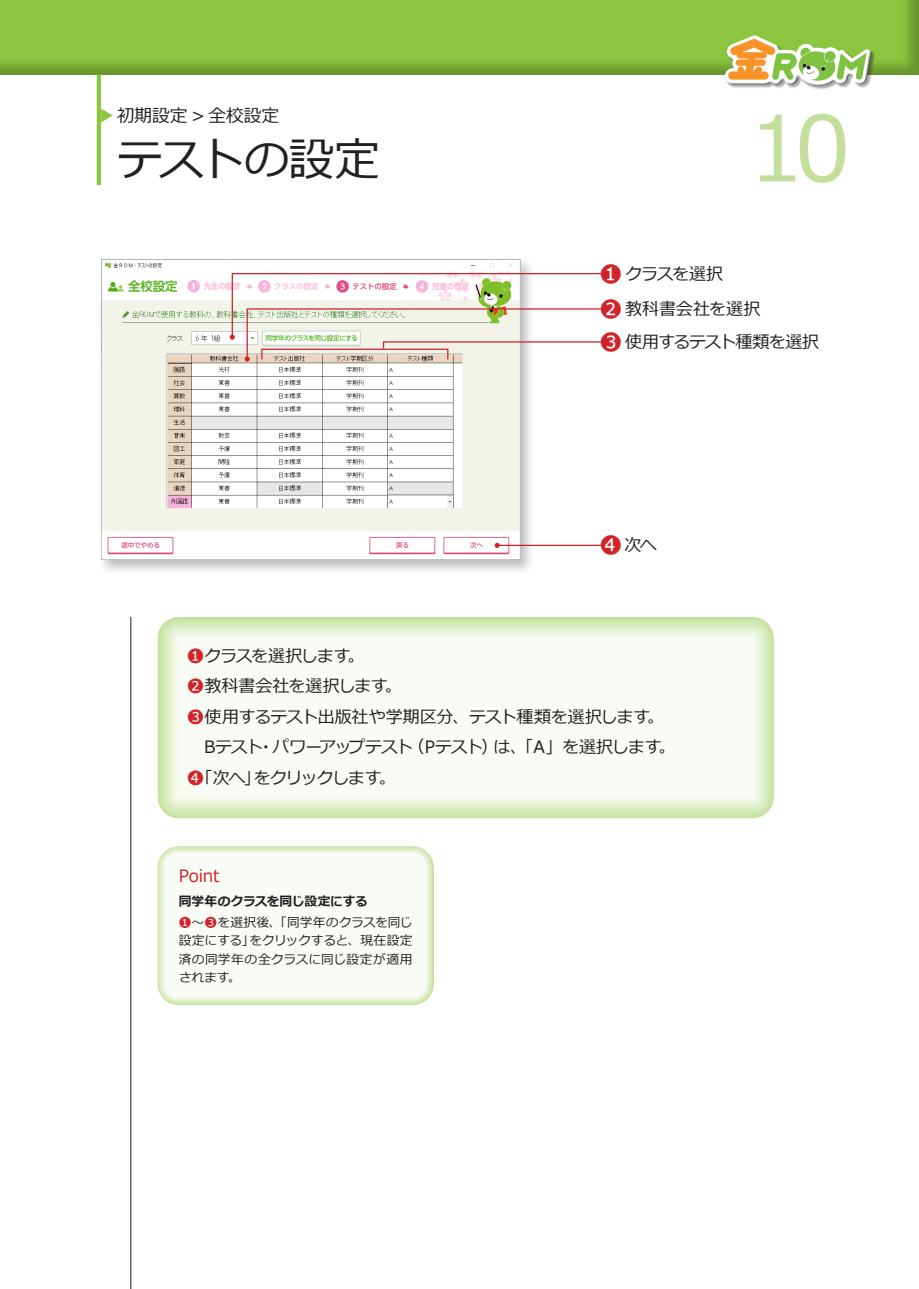
<style>
.page{position:relative;width:919px;height:1289px;background:#fff}
.page>*{position:absolute;margin:0;border:0;box-sizing:border-box;transform-origin:0 0}
.t1{font:90.3px "Meiryo UI";color:#c4df9b}
.t2{font:45.75px "Meiryo";letter-spacing:-.02em;color:#231f20}
.t3{font:17.7px "Meiryo";color:#231f20}
.t4{font:16.95px/30.6px "Meiryo";letter-spacing:-.035em;color:#231f20}
.t5{font:16.95px "Meiryo";color:#231f20}
.t6{font:16.95px "Meiryo";letter-spacing:-.01em;color:#d1232a}
.t7{font:12.75px/18.1px "Meiryo";letter-spacing:.005em;color:#231f20}
.s1{color:#8bc63e}
.s2{font-size:22.35px;color:#d1232a}
.s3{color:#d1232a}
.s4{font-weight:700}
</style>
<div class="page">
<div style="left:0;top:0;width:918px;height:77px;background:#231f20;opacity:.28"></div>
<div style="left:725px;top:36px;width:150px;height:54px;background:#231f20;opacity:.4"></div>
<div style="left:722px;top:32px;width:149px;height:52px;background:#fff;opacity:.75"></div>
<div style="left:725px;top:44px;width:149px;height:42px;background:#231f20;opacity:.75"></div>
<hr style="left:97px;top:77px;width:4px;height:106px;background:#8bc63e">
<hr style="left:130px;top:617px;width:1px;height:671px;background:#231f20">
<div style="left:144px;top:607px;width:644px;height:213px;background:#fff;opacity:.95"></div>
<div style="left:149px;top:837px;width:294px;height:169px;background:#fff;opacity:.95"></div>
<div style="left:98px;top:256px;width:437px;height:319px;background:#231f20;opacity:.3"></div>
<img style="left:101px;top:259px;width:419px;height:301px">
<hr style="left:497px;top:544px;width:105px;height:2px;background:#d1232a">
<svg style="left:494px;top:543px;width:5px;height:5px"></svg>
<svg style="left:230px;top:272px;width:373px;height:89px"></svg>
<div style="left:261px;top:348px;width:187px;height:12px;border:1px solid #d1232a"></div>
<p class="t3" style="left:97px;top:103px;width:183px"><span class="s1">▶</span> 初期設定 &gt; 全校設定</p>
<h2 class="t2" style="left:117px;top:128px;width:264px">テストの設定</h2>
<p class="t4" style="left:600px;top:259px;width:125px"><span class="s2">❶</span> クラスを選択</p>
<h1 class="t1" style="left:748px;top:86px;width:104px">10</h1>
<p class="t5" style="left:600px;top:297px;width:162px"><span class="s2">❷</span> 教科書会社を選択</p>
<p class="t4" style="left:600px;top:327px;width:221px"><span class="s2">❸</span> 使用するテスト種類を選択</p>
<p class="t4" style="left:600px;top:531px;width:59px"><span class="s2">❹</span>次へ</p>
<p class="t4" style="left:187px;top:641px;width:490px"><span class="s3">❶</span>クラスを選択します。<br><span class="s3">❷</span>教科書会社を選択します。<br><span class="s3">❸</span>使用するテスト出版社や学期区分、テスト種類を選択します。　Bテスト・パワーアップテスト（Pテスト）は、「A」を選択します。<br><span class="s3">❹</span>「次へ」をクリックします。</p>
<p class="t6" style="left:179px;top:864px;width:42px">Point</p>
<p class="t7" style="left:179px;top:891px;width:235px;line-height:21.3px"><span class="s4">同学年のクラスを同じ設定にする<br></span><span class="s3">❶</span>〜<span class="s3">❸</span>を選択後、「同学年のクラスを同じ</p>
<p class="t7" style="left:179px;top:932px;width:235px;text-align:justify">設定にする」をクリックすると、現在設定済の同学年の全クラスに同じ設定が適用されます。</p>
</div>
